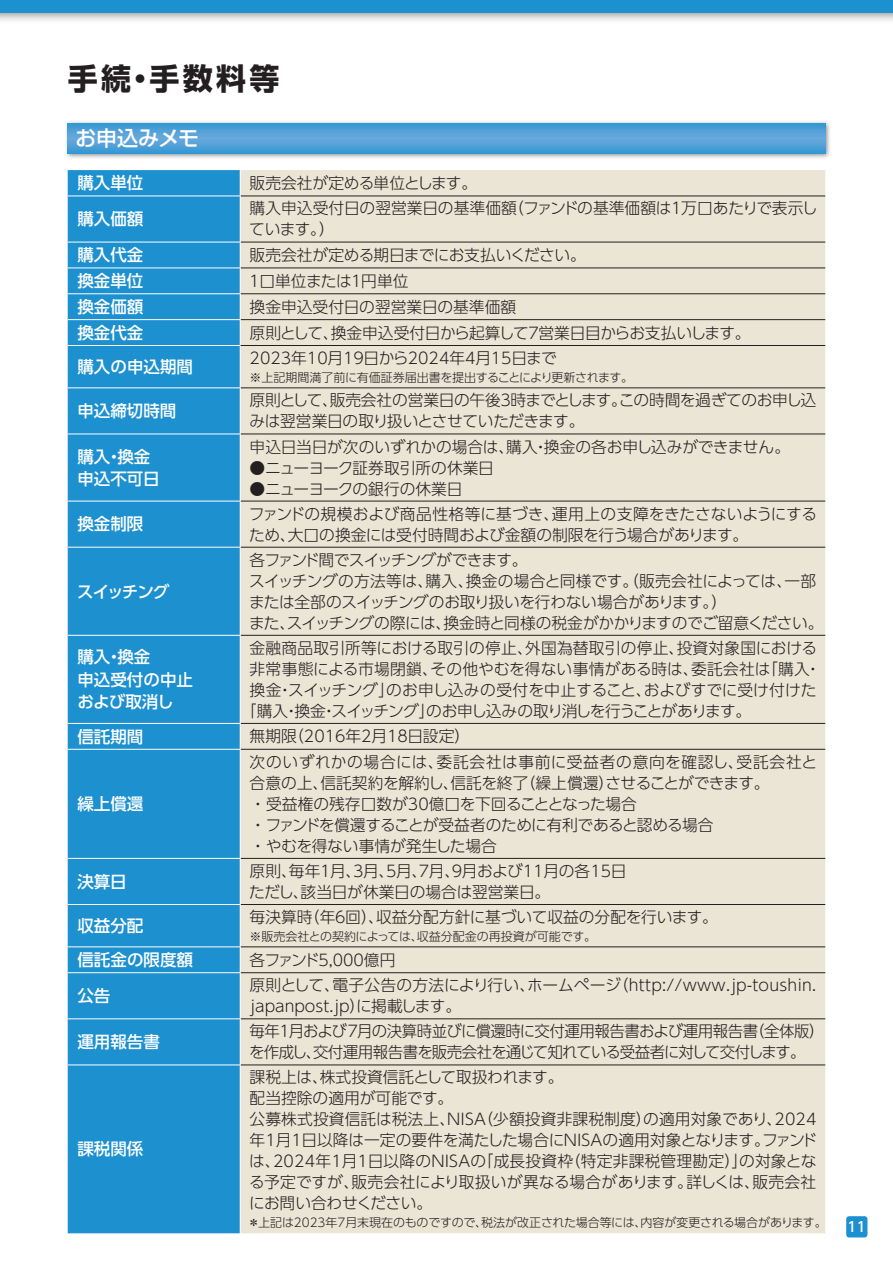
<style>
.page{position:relative;width:893px;height:1263px;background:#fff}
.page>*{position:absolute;margin:0;border:0;box-sizing:border-box;transform-origin:0 0}
.t1{font:700 30px "Shin Go Pr 5";letter-spacing:.11em;color:#231f20}
.t2{font:500 21px "Shin Go Pr 5";letter-spacing:-.015em;color:#fff}
.t3{font:500 16.5px/22.5px "UD Shin Go Pro";color:#fff}
.t4{font:300 15.75px/21px "UD Shin Go Pro";letter-spacing:-.01em;color:#231f20}
.t5{font:300 15.75px/21px "UD Shin Go Pro";letter-spacing:-.035em;color:#231f20}
.t6{font:300 15.75px/21px "UD Shin Go Pro";letter-spacing:-.03em;color:#231f20}
.t7{font:300 15.75px/21px "UD Shin Go Pro";letter-spacing:-.045em;color:#231f20}
.t8{font:300 15.75px "UD Shin Go Pro";letter-spacing:.02em;color:#231f20}
.t9{font:300 15.75px "UD Shin Go Pro";letter-spacing:.01em;color:#231f20}
.t10{font:300 15.75px "UD Shin Go Pro";letter-spacing:-.07em;color:#231f20}
.t11{font:300 15.75px "UD Shin Go Pro";letter-spacing:-.04em;color:#231f20}
.t12{font:300 15.75px "UD Shin Go Pro";letter-spacing:-.05em;color:#231f20}
.t13{font:500 13.8px "UD Shin Go Pro";color:#fff}
.t14{font:300 12px "UD Shin Go Pro";color:#231f20}
.t15{font:300 12px "UD Shin Go Pro";letter-spacing:-.02em;color:#231f20}
</style>
<div class="page">
<div style="left:0;top:0;width:893px;height:24px;background:#231f20;opacity:.5"></div>
<div style="left:0;top:0;width:893px;height:13px;background:#1d90d0"></div>
<div style="left:846px;top:1216px;width:21px;height:21px;background:#1d90d0;border-radius:3px"></div>
<div style="left:68px;top:170px;width:172px;height:1063px;background:#1d90d0"></div>
<div style="left:241px;top:170px;width:584px;height:1063px;background:#eae5d5"></div>
<hr style="left:241px;top:196px;width:584px;height:1px;background:#231f20">
<hr style="left:241px;top:242px;width:584px;height:1px;background:#231f20">
<hr style="left:241px;top:268px;width:584px;height:1px;background:#231f20">
<hr style="left:241px;top:293px;width:584px;height:1px;background:#231f20">
<hr style="left:241px;top:319px;width:584px;height:1px;background:#231f20">
<hr style="left:241px;top:387px;width:584px;height:1px;background:#231f20">
<hr style="left:241px;top:434px;width:584px;height:1px;background:#231f20">
<hr style="left:241px;top:501px;width:584px;height:1px;background:#231f20">
<hr style="left:241px;top:547px;width:584px;height:1px;background:#231f20">
<hr style="left:241px;top:635px;width:584px;height:1px;background:#231f20">
<hr style="left:241px;top:723px;width:584px;height:1px;background:#231f20">
<hr style="left:241px;top:749px;width:584px;height:1px;background:#231f20">
<hr style="left:241px;top:858px;width:584px;height:1px;background:#231f20">
<hr style="left:241px;top:904px;width:584px;height:1px;background:#231f20">
<hr style="left:241px;top:946px;width:584px;height:1px;background:#231f20">
<hr style="left:241px;top:972px;width:584px;height:1px;background:#231f20">
<hr style="left:241px;top:1018px;width:584px;height:1px;background:#231f20">
<hr style="left:241px;top:1064px;width:584px;height:1px;background:#231f20">
<hr style="left:68px;top:196px;width:173px;height:1px;background:#fff">
<hr style="left:68px;top:242px;width:173px;height:1px;background:#fff">
<hr style="left:68px;top:268px;width:173px;height:1px;background:#fff">
<hr style="left:68px;top:293px;width:173px;height:1px;background:#fff">
<hr style="left:68px;top:319px;width:173px;height:1px;background:#fff">
<hr style="left:68px;top:387px;width:173px;height:1px;background:#fff">
<hr style="left:68px;top:434px;width:173px;height:1px;background:#fff">
<hr style="left:68px;top:501px;width:173px;height:1px;background:#fff">
<hr style="left:68px;top:547px;width:173px;height:1px;background:#fff">
<hr style="left:68px;top:635px;width:173px;height:1px;background:#fff">
<hr style="left:68px;top:723px;width:173px;height:1px;background:#fff">
<hr style="left:68px;top:749px;width:173px;height:1px;background:#fff">
<hr style="left:68px;top:858px;width:173px;height:1px;background:#fff">
<hr style="left:68px;top:904px;width:173px;height:1px;background:#fff">
<hr style="left:68px;top:946px;width:173px;height:1px;background:#fff">
<hr style="left:68px;top:972px;width:173px;height:1px;background:#fff">
<hr style="left:68px;top:1018px;width:173px;height:1px;background:#fff">
<hr style="left:68px;top:1064px;width:173px;height:1px;background:#fff">
<hr style="left:241px;top:345px;width:584px;height:1px;background:#231f20">
<hr style="left:68px;top:345px;width:172px;height:1px;background:#fff">
<div style="left:65px;top:120px;width:766px;height:40px;background:#231f20;opacity:.5"></div>
<svg style="left:68px;top:123px;width:757px;height:30px;background:#4ea0d7"></svg>
<h1 class="t1" style="left:68px;top:55px;width:213px">手続・手数料等</h1>
<h2 class="t2" style="left:76px;top:121px;width:125px">お申込みメモ</h2>
<p class="t3" style="left:77px;top:171px;width:67px">購入単位</p>
<p class="t4" style="left:250px;top:172px;width:229px">販売会社が定める単位とします。</p>
<p class="t3" style="left:77px;top:207px;width:67px">購入価額</p>
<p class="t4" style="left:249px;top:197px;width:570px">購入申込受付日の翌営業日の基準価額（ファンドの基準価額は１万口あたりで表示しています。）</p>
<p class="t3" style="left:77px;top:243px;width:67px">購入代金</p>
<p class="t4" style="left:250px;top:244px;width:338px">販売会社が定める期日までにお支払いください。</p>
<p class="t3" style="left:77px;top:269px;width:67px">換金単位</p>
<p class="t5" style="left:247px;top:270px;width:163px">１口単位または１円単位</p>
<p class="t3" style="left:77px;top:295px;width:67px">換金価額</p>
<p class="t4" style="left:250px;top:296px;width:268px">換金申込受付日の翌営業日の基準価額</p>
<p class="t3" style="left:77px;top:321px;width:67px">換金代金</p>
<p class="t6" style="left:250px;top:321px;width:502px">原則として、換金申込受付日から起算して７営業日目からお支払いします。</p>
<p class="t3" style="left:77px;top:355px;width:117px">購入の申込期間</p>
<p class="t4" style="left:250px;top:347px;width:309px">2023年10月19日から2024年4月15日まで</p>
<p class="t15" style="left:250px;top:367px;width:385px">※上記期間満了前に有価証券届出書を提出することにより更新されます。</p>
<p class="t3" style="left:77px;top:399px;width:100px">申込締切時間</p>
<p class="t6" style="left:250px;top:389px;width:568px">原則として、販売会社の営業日の午後３時までとします。この時間を過ぎてのお申し込みは翌営業日の取り扱いとさせていただきます。</p>
<p class="t3" style="left:77px;top:444px;width:84px">購入・換金申込不可日</p>
<p class="t4" style="left:250px;top:435px;width:542px">申込日当日が次のいずれかの場合は、購入・換金の各お申し込みができません。</p>
<p class="t4" style="left:250px;top:456px;width:246px">●ニューヨーク証券取引所の休業日</p>
<p class="t11" style="left:250px;top:476px;width:214px">●ニューヨークの銀行の休業日</p>
<p class="t3" style="left:77px;top:512px;width:67px">換金制限</p>
<p class="t4" style="left:249px;top:503px;width:570px">ファンドの規模および商品性格等に基づき、運用上の支障をきたさないようにするため、大口の換金には受付時間および金額の制限を行う場合があります。</p>
<p class="t3" style="left:77px;top:579px;width:94px">スイッチング</p>
<p class="t3" style="left:77px;top:645px;width:117px">購入・換金<br>申込受付の中止および取消し</p>
<p class="t5" style="left:249px;top:549px;width:576px">各ファンド間でスイッチングができます。<br>スイッチングの方法等は、購入、換金の場合と同様です。（販売会社によっては、一部または全部のスイッチングのお取り扱いを行わない場合があります。）<br>また、スイッチングの際には、換金時と同様の税金がかかりますのでご留意ください。</p>
<p class="t9" style="left:250px;top:635px;width:569px">金融商品取引所等における取引の停止、外国為替取引の停止、投資対象国における</p>
<p class="t8" style="left:250px;top:656px;width:573px">非常事態による市場閉鎖、その他やむを得ない事情がある時は、委託会社は「購入・</p>
<p class="t4" style="left:250px;top:679px;width:568px">換金・スイッチング」のお申し込みの受付を中止すること、およびすでに受け付けた</p>
<p class="t10" style="left:241px;top:698px;width:512px">「購入・換金・スイッチング」のお申し込みの取り消しを行うことがあります。</p>
<p class="t3" style="left:77px;top:725px;width:67px">信託期間</p>
<p class="t4" style="left:250px;top:725px;width:222px">無期限（2016年2月18日設定）</p>
<p class="t3" style="left:77px;top:792px;width:67px">繰上償還</p>
<p class="t4" style="left:250px;top:751px;width:569px">次のいずれかの場合には、委託会社は事前に受益者の意向を確認し、受託会社と合意の上、信託契約を解約し、信託を終了（繰上償還）させることができます。<br>・ 受益権の残存口数が30億口を下回ることとなった場合<br>・ ファンドを償還することが受益者のために有利であると認める場合<br>・ やむを得ない事情が発生した場合</p>
<p class="t3" style="left:77px;top:870px;width:51px">決算日</p>
<p class="t4" style="left:249px;top:860px;width:379px">原則、毎年１月、３月、５月、７月、９月および11月の各15日ただし、該当日が休業日の場合は翌営業日。</p>
<p class="t3" style="left:77px;top:914px;width:67px">収益分配</p>
<p class="t4" style="left:250px;top:906px;width:470px">毎決算時（年６回）、収益分配方針に基づいて収益の分配を行います。</p>
<p class="t14" style="left:250px;top:926px;width:348px">※販売会社との契約によっては、収益分配金の再投資が可能です。</p>
<p class="t3" style="left:77px;top:948px;width:117px">信託金の限度額</p>
<p class="t12" style="left:250px;top:947px;width:147px">各ファンド5,000億円</p>
<p class="t3" style="left:77px;top:984px;width:34px">公告</p>
<p class="t4" style="left:250px;top:974px;width:568px">原則として、電子公告の方法により行い、ホームページ（http://www.jp-toushin. japanpost.jp）に掲載します。</p>
<p class="t3" style="left:77px;top:1030px;width:84px">運用報告書</p>
<p class="t7" style="left:249px;top:1020px;width:577px">毎年１月および７月の決算時並びに償還時に交付運用報告書および運用報告書（全体版）を作成し、交付運用報告書を販売会社を通じて知れている受益者に対して交付します。</p>
<p class="t3" style="left:77px;top:1137px;width:67px">課税関係</p>
<p class="t4" style="left:249px;top:1066px;width:570px">課税上は、株式投資信託として取扱われます。<br>配当控除の適用が可能です。<br>公募株式投資信託は税法上、NISA（少額投資非課税制度）の適用対象であり、2024年1月1日以降は一定の要件を満たした場合にNISAの適用対象となります。ファンドは、2024年1月1日以降のNISAの「成長投資枠（特定非課税管理勘定）」の対象となる予定ですが、販売会社により取扱いが異なる場合があります。詳しくは、販売会社にお問い合わせください。</p>
<p class="t14" style="left:248px;top:1213px;width:580px">＊上記は2023年7月末現在のものですので、税法が改正された場合等には、内容が変更される場合があります。</p>
<p class="t13" style="left:848px;top:1216px;width:20px">11</p>
</div>
